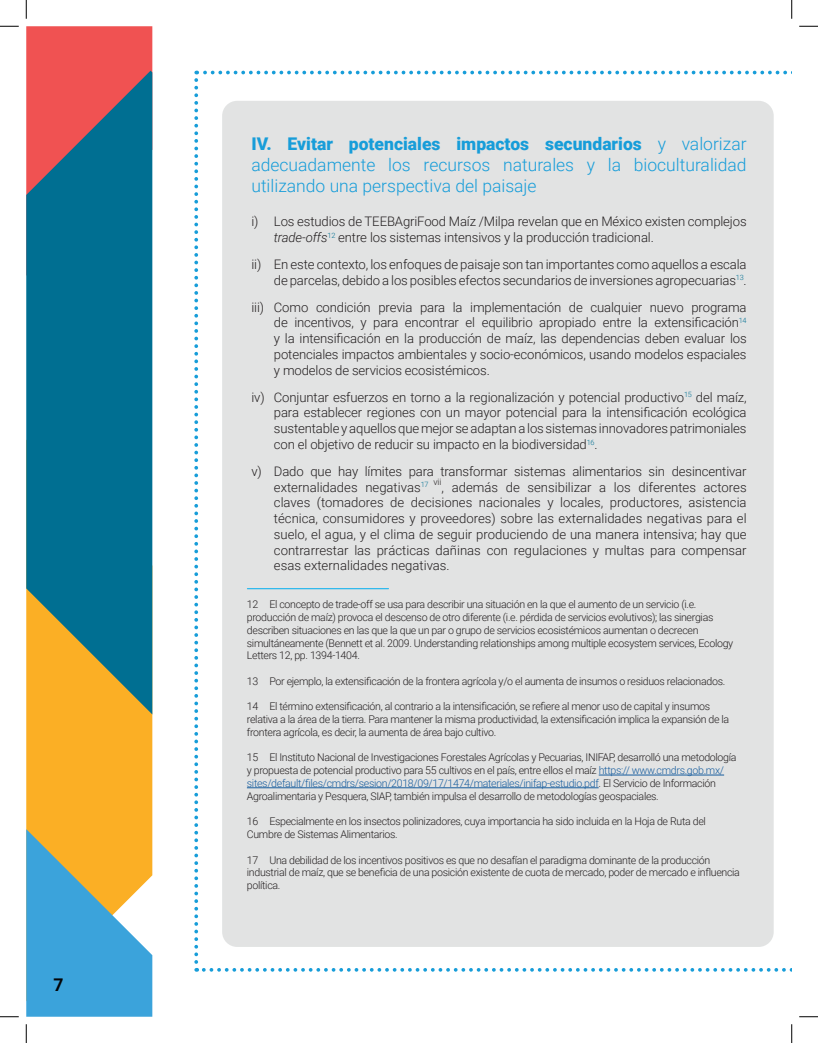
<style>
.page{position:relative;width:818px;height:1043px;background:#fff}
.page>*{position:absolute;margin:0;border:0;box-sizing:border-box;transform-origin:0 0}
.t1{font:300 17.5px/21px "Roboto";color:#179dd9;text-align:justify}
.t2{font:700 17.5px "Roboto";color:#030407}
.t3{font:300 13.12px/15.8px "Roboto";letter-spacing:-.01em;color:#231f20;text-align:justify}
.Nota_al_pie{font:300 10.62px/12.8px "Roboto";letter-spacing:-.03em;color:#231f20}
.s1{font-weight:900}
.s2{font-style:italic}
.s3{color:#175d9e}
</style>
<div class="page">
<div style="left:26px;top:26px;width:126px;height:45px;background:#f05252"></div>
<div style="left:26px;top:714px;width:126px;height:115px;background:#fbaf25"></div>
<svg style="left:26px;top:829px;width:126px;height:187px;background:#7cacab"></svg>
<svg style="left:26px;top:71px;width:126px;height:643px;background:#307281"></svg>
<svg style="left:204px;top:968px;width:587px;height:3px"></svg>
<svg style="left:194px;top:80px;width:4px;height:891px"></svg>
<svg style="left:196px;top:71px;width:591px;height:3px"></svg>
<div style="left:222px;top:101px;width:551px;height:845px;background:#e2e3e3;border-radius:15px"></div>
<hr style="left:247px;top:588px;width:141px;height:1px;background:#00aeef">
<hr style="left:598px;top:774px;width:126px;height:1px;background:#175d9e">
<hr style="left:247px;top:787px;width:351px;height:1px;background:#175d9e">
<svg style="left:0;top:25px;width:19px;height:2px"></svg>
<svg style="left:799px;top:25px;width:19px;height:2px"></svg>
<svg style="left:0;top:1016px;width:19px;height:1px"></svg>
<svg style="left:799px;top:1016px;width:19px;height:1px"></svg>
<svg style="left:25px;top:0;width:2px;height:19px"></svg>
<svg style="left:25px;top:1024px;width:2px;height:18px"></svg>
<svg style="left:791px;top:0;width:1px;height:19px"></svg>
<svg style="left:791px;top:1024px;width:1px;height:18px"></svg>
<p class="t2" style="left:54px;top:972px;width:12px">7</p>
<p class="t1" style="left:251px;top:133px;width:497px"><span class="s1">IV. Evitar potenciales impactos secundarios</span> y valorizar adecuadamente los recursos naturales y la bioculturalidad utilizando una perspectiva del paisaje</p>
<p class="t3" style="left:274px;top:213px;width:474px;text-indent:-22px">i) Los estudios de TEEBAgriFood Maíz /Milpa revelan que en México existen complejos <span class="s2">trade-offs</span><sup>12</sup> entre los sistemas intensivos y la producción tradicional.</p>
<p class="t3" style="left:251px;top:256px;width:497px;text-align:right">ii) En este contexto, los enfoques de paisaje son tan importantes como aquellos a escala de parcelas, debido a los posibles efectos secundarios de inversiones agropecuarias<sup>13</sup>.</p>
<p class="t3" style="left:274px;top:298px;width:474px;text-indent:-22px">iii) Como condición previa para la implementación de cualquier nuevo programa de incentivos, y para encontrar el equilibrio apropiado entre la extensificación<sup>14 </sup>y la intensificación en la producción de maíz, las dependencias deben evaluar los potenciales impactos ambientales y socio-económicos, usando modelos espaciales y modelos de servicios ecosistémicos.</p>
<p class="t3" style="left:274px;top:388px;width:474px;text-indent:-22px">iv) Conjuntar esfuerzos en torno a la regionalización y potencial productivo<sup>15</sup> del maíz, para establecer regiones con un mayor potencial para la intensificación ecológica sustentable y aquellos que mejor se adaptan a los sistemas innovadores patrimoniales con el objetivo de reducir su impacto en la biodiversidad<sup>16</sup>.</p>
<p class="t3" style="left:274px;top:463px;width:474px;text-indent:-22px">v) Dado que hay límites para transformar sistemas alimentarios sin desincentivar externalidades negativas<sup>17</sup> <sup>vii</sup>, además de sensibilizar a los diferentes actores claves (tomadores de decisiones nacionales y locales, productores, asistencia técnica, consumidores y proveedores) sobre las externalidades negativas para el suelo, el agua, y el clima de seguir produciendo de una manera intensiva; hay que contrarrestar las prácticas dañinas con regulaciones y multas para compensar esas externalidades negativas.</p>
<p class="Nota_al_pie" style="left:247px;top:598px;width:488px">12 El concepto de trade-off se usa para describir una situación en la que el aumento de un servicio (i.e. producción de maíz) provoca el descenso de otro diferente (i.e. pérdida de servicios evolutivos); las sinergias describen situaciones en las que la que un par o grupo de servicios ecosistémicos aumentan o decrecen simultáneamente (Bennett et al. 2009. Understanding relationships among multiple ecosystem services, Ecology Letters 12, pp. 1394-1404.</p>
<p class="Nota_al_pie" style="left:247px;top:674px;width:480px">13 Por ejemplo, la extensificación de la frontera agrícola y/o el aumenta de insumos o residuos relacionados.</p>
<p class="Nota_al_pie" style="left:247px;top:700px;width:484px">14 El término extensificación, al contrario a la intensificación, se refiere al menor uso de capital y insumos relativa a la área de la tierra. Para mantener la misma productividad, la extensificación implica la expansión de la frontera agrícola, es decir, la aumenta de área bajo cultivo.</p>
<p class="Nota_al_pie" style="left:247px;top:751px;width:491px">15 El Instituto Nacional de Investigaciones Forestales Agrícolas y Pecuarias, INIFAP, desarrolló una metodología y propuesta de potencial productivo para 55 cultivos en el país, entre ellos el maíz <span class="s3">https:// www.cmdrs.gob.mx/ sites/default/files/cmdrs/sesion/2018/09/17/1474/materiales/inifap-estudio.pdf</span>. El Servicio de Información Agroalimentaria y Pesquera, SIAP, también impulsa el desarrollo de metodologías geospaciales.</p>
<p class="Nota_al_pie" style="left:247px;top:814px;width:460px">16 Especialmente en los insectos polinizadores, cuya importancia ha sido incluida en la Hoja de Ruta del<br>Cumbre de Sistemas Alimentarios.</p>
<p class="Nota_al_pie" style="left:247px;top:853px;width:494px">17 Una debilidad de los incentivos positivos es que no desafían el paradigma dominante de la producción industrial de maíz, que se beneficia de una posición existente de cuota de mercado, poder de mercado e influencia política.</p>
</div>
